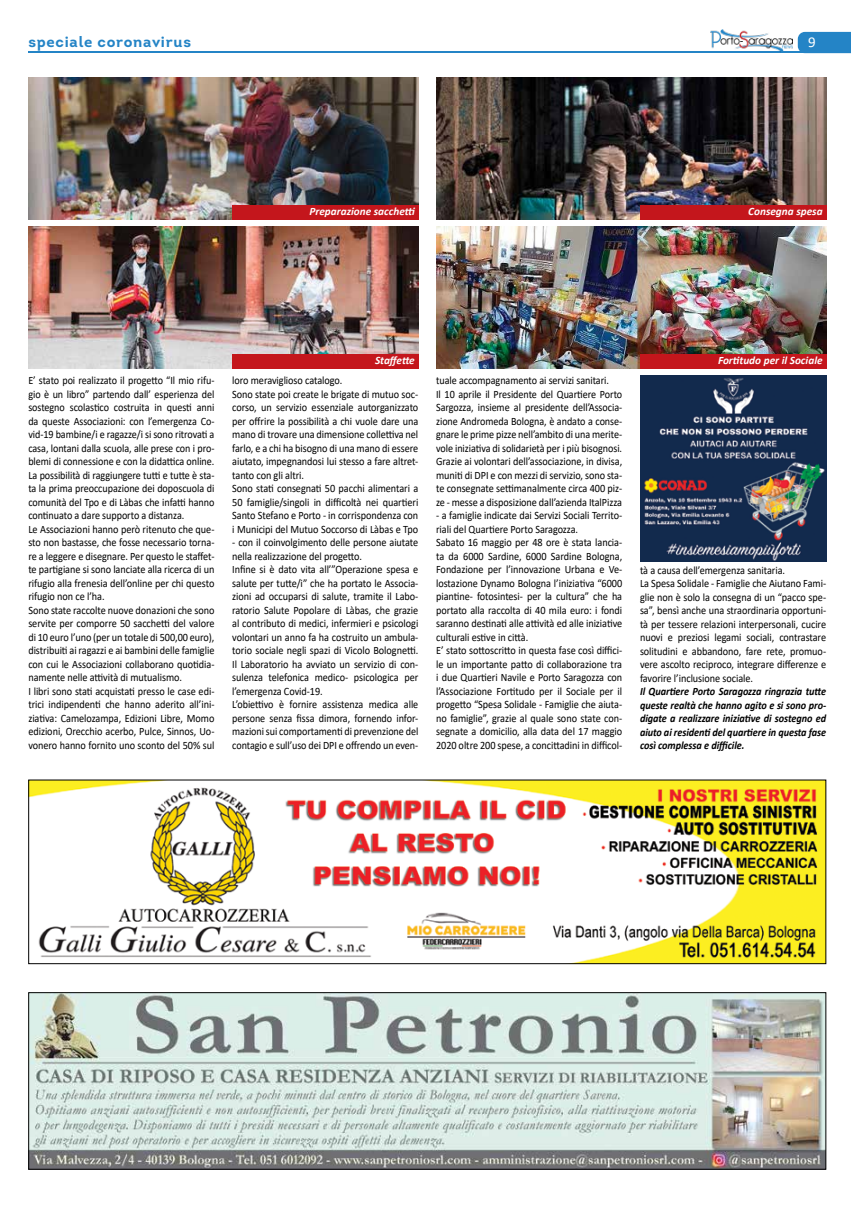
<style>
.page{position:relative;width:851px;height:1205px;background:#fff}
.page>*{position:absolute;margin:0;border:0;box-sizing:border-box;transform-origin:0 0}
.t1{font:700 15px "Intro";letter-spacing:.05em;color:#2484c6}
.t2{font:15px "Calibri";color:#fff}
.t3{font:11.25px/13.5px "Calibri";letter-spacing:-.005em;color:#000;scale:.91 1}
.t4{font:11.25px/13.5px "Calibri";letter-spacing:-.005em;color:#000;scale:.9 1}
.t5{font:italic 700 11.25px/13.5px "Calibri";letter-spacing:-.005em;color:#000;text-align:justify;scale:.91 1}
.t6{font:italic 700 11.25px "Calibri";color:#fff}
</style>
<div class="page">
<svg style="left:797px;top:32px;width:53px;height:21px"></svg>
<hr style="left:28px;top:51px;width:798px;height:2px;background:#2484c6">
<img style="left:710px;top:29px;width:82px;height:23px">
<img style="left:30px;top:994px;width:794px;height:173px">
<div style="left:28px;top:992px;width:798px;height:177px;border:1px solid #000"></div>
<img style="left:30px;top:782px;width:794px;height:180px">
<div style="left:28px;top:780px;width:798px;height:184px;border:1px solid #000"></div>
<img style="left:640px;top:376px;width:186px;height:186px">
<img style="left:28px;top:78px;width:390px;height:142px">
<div style="left:232px;top:206px;width:186px;height:14px;background:#c4161c"></div>
<img style="left:28px;top:227px;width:390px;height:142px">
<div style="left:232px;top:354px;width:186px;height:15px;background:#c4161c"></div>
<img style="left:436px;top:78px;width:390px;height:142px">
<div style="left:640px;top:206px;width:186px;height:14px;background:#c4161c"></div>
<img style="left:436px;top:227px;width:390px;height:142px">
<div style="left:640px;top:354px;width:186px;height:15px;background:#c4161c"></div>
<h1 class="t1" style="left:28px;top:32px;width:164px">speciale coronavirus</h1>
<h1 class="t2" style="left:808px;top:31px;width:9px">9</h1>
<p class="t6" style="left:309px;top:204px;width:107px">Preparazione sacchetti</p>
<p class="t6" style="left:748px;top:204px;width:76px">Consegna spesa</p>
<p class="t6" style="left:375px;top:352px;width:41px">Staffette</p>
<p class="t4" style="left:28px;top:373px;width:208px">E’ stato poi realizzato il progetto “Il mio rifu&shy;gio è un libro” partendo dall’ esperienza del sostegno scolastico costruita in questi anni da queste Associazioni: con l’emergenza Co&shy;vid-19 bambine/i e ragazze/i si sono ritrovati a casa, lontani dalla scuola, alle prese con i pro&shy;blemi di connessione e con la didattica online.<br>La possibilità di raggiungere tutti e tutte è sta&shy;ta la prima preoccupazione dei doposcuola di comunità del Tpo e di Làbas che infatti hanno continuato a dare supporto a distanza.<br>Le Associazioni hanno però ritenuto che que&shy;sto non bastasse, che fosse necessario torna&shy;re a leggere e disegnare. Per questo le staffet&shy;te partigiane si sono lanciate alla ricerca di un rifugio alla frenesia dell’online per chi questo rifugio non ce l’ha.<br>Sono state raccolte nuove donazioni che sono servite per comporre 50 sacchetti del valore di 10 euro l’uno (per un totale di 500,00 euro), distribuiti ai ragazzi e ai bambini delle famiglie con cui le Associazioni collaborano quotidia&shy;namente nelle attività di mutualismo.<br>I libri sono stati acquistati presso le case edi&shy;trici indipendenti che hanno aderito all’ini&shy;ziativa: Camelozampa, Edizioni Libre, Momo edizioni, Orecchio acerbo, Pulce, Sinnos, Uo&shy;vonero hanno fornito uno sconto del 50% sul</p>
<p class="t3" style="left:232px;top:373px;width:206px">loro meraviglioso catalogo.<br>Sono state poi create le brigate di mutuo soc&shy;corso, un servizio essenziale autorganizzato per offrire la possibilità a chi vuole dare una mano di trovare una dimensione collettiva nel farlo, e a chi ha bisogno di una mano di essere aiutato, impegnandosi lui stesso a fare altret&shy;tanto con gli altri.<br>Sono stati consegnati 50 pacchi alimentari a 50 famiglie/singoli in difficoltà nei quartieri Santo Stefano e Porto - in corrispondenza con i Municipi del Mutuo Soccorso di Làbas e Tpo</p>
<p class="t3" style="left:232px;top:535px;width:206px">- con il coinvolgimento delle persone aiutate nella realizzazione del progetto.<br>Infine si è dato vita all’”Operazione spesa e salute per tutte/i” che ha portato le Associa&shy;zioni ad occuparsi di salute, tramite il Labo&shy;ratorio Salute Popolare di Làbas, che grazie al contributo di medici, infermieri e psicologi volontari un anno fa ha costruito un ambula&shy;torio sociale negli spazi di Vicolo Bolognetti.<br>Il Laboratorio ha avviato un servizio di con&shy;sulenza telefonica medico- psicologica per l’emergenza Covid-19.<br>L’obiettivo è fornire assistenza medica alle persone senza fissa dimora, fornendo infor&shy;mazioni sui comportamenti di prevenzione del contagio e sull’uso dei DPI e offrendo un even-</p>
<p class="t4" style="left:436px;top:373px;width:208px">tuale accompagnamento ai servizi sanitari.<br>Il 10 aprile il Presidente del Quartiere Porto Sargozza, insieme al presidente dell’Associa&shy;zione Andromeda Bologna, è andato a conse&shy;gnare le prime pizze nell’ambito di una merite&shy;vole iniziativa di solidarietà per i più bisognosi.<br>Grazie ai volontari dell’associazione, in divisa, muniti di DPI e con mezzi di servizio, sono sta&shy;te consegnate settimanalmente circa 400 piz&shy;ze - messe a disposizione dall’azienda ItalPizza</p>
<p class="t3" style="left:436px;top:508px;width:206px">- a famiglie indicate dai Servizi Sociali Territo&shy;riali del Quartiere Porto Saragozza.<br>Sabato 16 maggio per 48 ore è stata lancia&shy;ta da 6000 Sardine, 6000 Sardine Bologna, Fondazione per l’innovazione Urbana e Ve&shy;lostazione Dynamo Bologna l’iniziativa “6000 piantine- fotosintesi- per la cultura” che ha portato alla raccolta di 40 mila euro: i fondi saranno destinati alle attività ed alle iniziative culturali estive in città.<br>E’ stato sottoscritto in questa fase così diffici&shy;le un importante patto di collaborazione tra i due Quartieri Navile e Porto Saragozza con l’Associazione Fortitudo per il Sociale per il progetto “Spesa Solidale - Famiglie che aiuta&shy;no famiglie”, grazie al quale sono state con&shy;segnate a domicilio, alla data del 17 maggio 2020 oltre 200 spese, a concittadini in difficol-</p>
<p class="t6" style="left:718px;top:352px;width:106px">Fortitudo per il Sociale</p>
<p class="t3" style="left:640px;top:563px;width:206px">tà a causa dell’emergenza sanitaria.<br>La Spesa Solidale - Famiglie che Aiutano Fami&shy;glie non è solo la consegna di un “pacco spe&shy;sa”, bensì anche una straordinaria opportuni&shy;tà per tessere relazioni interpersonali, cucire nuovi e preziosi legami sociali, contrastare solitudini e abbandono, fare rete, promuo&shy;vere ascolto reciproco, integrare differenze e favorire l’inclusione sociale.</p>
<p class="t5" style="left:640px;top:684px;width:206px">Il Quartiere Porto Saragozza ringrazia tutte queste realtà che hanno agito e si sono pro&shy;digate a realizzare iniziative di sostegno ed aiuto ai residenti del quartiere in questa fase così complessa e difficile.</p>
</div>
